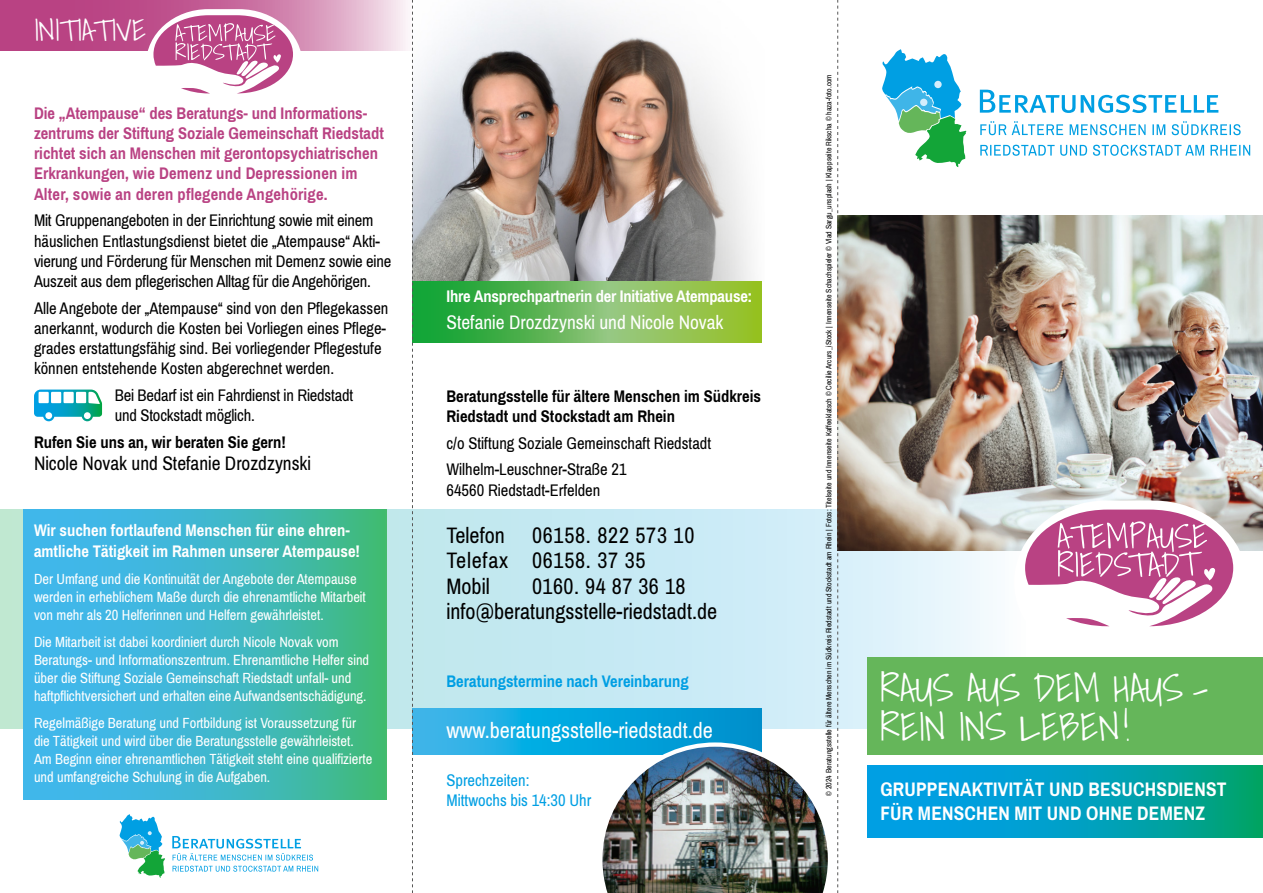
<style>
.page{position:relative;width:1263px;height:893px;background:#fff}
.page>*{position:absolute;margin:0;border:0;box-sizing:border-box;transform-origin:0 0}
.t1{font:300 39px "Shadows Into";color:#fff}
.t2{font:300 30px "Shadows Into";color:#fff}
.t3{font:24px/25.5px "Pragati Narrow";color:#000}
.t4{font:24px/25.5px "Pragati Narrow";letter-spacing:.03em;color:#000}
.t5{font:24px "Pragati Narrow";color:#fff}
.t6{font:700 21px "Pragati Narrow";letter-spacing:.01em;color:#fff}
.t7{font:21px "Pragati Narrow";color:#fff}
.t8{font:21px "Pragati Narrow";color:#000}
.t9{font:18px/20.2px "Pragati Narrow";color:#000}
.t10{font:700 18px/20.2px "Pragati Narrow";color:#b94283}
.t11{font:700 18px/21px "Pragati Narrow";color:#fff}
.t12{font:700 18px/20.2px "Pragati Narrow";color:#000}
.t13{font:18px/20.2px "Pragati Narrow";color:#009fe3}
.t14{font:700 18px "Pragati Narrow";color:#009fe3}
.t15{font:15.75px/18px "Pragati Narrow";color:#fff}
.t16{font:8.4px "Pragati Narrow";letter-spacing:.005em;color:#000}
</style>
<div class="page">
<svg style="left:0;top:0;width:408px;height:51px;background:#cb74a4"></svg>
<svg style="left:0;top:510px;width:1014px;height:219px;background:#ccebf0"></svg>
<img style="left:838px;top:215px;width:425px;height:335px">
<img style="left:413px;top:0;width:185px;height:281px">
<svg style="left:867px;top:765px;width:396px;height:72px;background:#00a0ba"></svg>
<svg style="left:413px;top:281px;width:185px;height:62px;background:#45af4c"></svg>
<svg style="left:980px;top:90px;width:95px;height:23px"></svg>
<svg style="left:1081px;top:95px;width:137px;height:18px"></svg>
<svg style="left:882px;top:49px;width:84px;height:118px"></svg>
<div style="left:934px;top:81px;width:8px;height:7px;background:#d4edfc;border-radius:50%"></div>
<div style="left:920px;top:99px;width:7px;height:7px;background:#d4edfc;border-radius:50%"></div>
<svg style="left:980px;top:145px;width:270px;height:11px"></svg>
<svg style="left:980px;top:121px;width:260px;height:14px"></svg>
<svg style="left:413px;top:709px;width:185px;height:45px;background:#1baee4"></svg>
<svg style="left:1014px;top:500px;width:233px;height:127px"></svg>
<div style="left:867px;top:657px;width:396px;height:97px;background:#65b65a"></div>
<svg style="left:119px;top:814px;width:46px;height:64px"></svg>
<svg style="left:173px;top:866px;width:145px;height:6px"></svg>
<svg style="left:172px;top:836px;width:141px;height:24px"></svg>
<svg style="left:34px;top:390px;width:68px;height:31px"></svg>
<svg style="left:146px;top:9px;width:156px;height:85px"></svg>
<svg style="left:23px;top:510px;width:364px;height:289px;background:#40b7c7"></svg>
<img style="left:598px;top:0;width:240px;height:893px">
<svg style="left:412px;top:0;width:1px;height:893px"></svg>
<p class="t2" style="left:34px;top:5px;width:114px">INITIATIVE</p>
<p class="t10" style="left:34px;top:102px;width:351px">Die „Atempause“ des Beratungs- und Informations&shy;zentrums der Stiftung Soziale Gemeinschaft Riedstadt richtet sich an Menschen mit gerontopsychiatrischen Erkrankungen, wie Demenz und Depressionen im Alter, sowie an deren pflegende Angehörige.</p>
<p class="t9" style="left:34px;top:210px;width:359px">Mit Gruppenangeboten in der Einrichtung sowie mit einem häuslichen Entlastungsdienst bietet die „Atempause“ Akti&shy;vierung und Förderung für Menschen mit Demenz sowie eine Auszeit aus dem pflegerischen Alltag für die Angehörigen.</p>
<p class="t9" style="left:34px;top:297px;width:356px">Alle Angebote der „Atempause“ sind von den Pflegekassen anerkannt, wodurch die Kosten bei Vorliegen eines Pflege&shy;grades erstattungsfähig sind. Bei vorliegender Pflegestufe können entstehende Kosten abgerechnet werden.</p>
<p class="t9" style="left:115px;top:385px;width:240px">Bei Bedarf ist ein Fahrdienst in Riedstadt und Stockstadt möglich.</p>
<p class="t12" style="left:34px;top:432px;width:253px">Rufen Sie uns an, wir beraten Sie gern!</p>
<p class="t8" style="left:34px;top:451px;width:278px">Nicole Novak und Stefanie Drozdzynski</p>
<p class="t11" style="left:34px;top:519px;width:328px">Wir suchen fortlaufend Menschen für eine ehren&shy;amtliche Tätigkeit im Rahmen unserer Atempause!</p>
<p class="t15" style="left:34px;top:569px;width:333px">Der Umfang und die Kontinuität der Angebote der Atempause werden in erheblichem Maße durch die ehrenamtliche Mitarbeit von mehr als 20 Helferinnen und Helfern gewährleistet.</p>
<p class="t15" style="left:34px;top:632px;width:337px">Die Mitarbeit ist dabei koordiniert durch Nicole Novak vom Beratungs- und Informationszentrum. Ehrenamtliche Helfer sind über die Stiftung Soziale Gemeinschaft Riedstadt unfall- und haftpflichtversichert und erhalten eine Aufwandsentschädigung.</p>
<p class="t15" style="left:34px;top:713px;width:340px">Regelmäßige Beratung und Fortbildung ist Voraussetzung für die Tätigkeit und wird über die Beratungsstelle gewährleistet.<br>Am Beginn einer ehrenamtlichen Tätigkeit steht eine qualifizierte und umfangreiche Schulung in die Aufgaben.</p>
<p class="t11" style="left:446px;top:286px;width:307px">Ihre Ansprechpartnerin der Initiative Atempause:</p>
<p class="t7" style="left:446px;top:310px;width:278px">Stefanie Drozdzynski und Nicole Novak</p>
<p class="t12" style="left:446px;top:386px;width:316px">Beratungsstelle für ältere Menschen im Südkreis<br>Riedstadt und Stockstadt am Rhein</p>
<p class="t9" style="left:446px;top:432px;width:266px">c/o Stiftung Soziale Gemeinschaft Riedstadt</p>
<p class="t9" style="left:446px;top:459px;width:182px">Wilhelm-Leuschner-Straße 21<br>64560 Riedstadt-Erfelden</p>
<p class="t4" style="left:446px;top:522px;width:249px">Telefon 06158. 822 573 10<br>Telefax 06158. 37 35<br>Mobil</p>
<p class="t3" style="left:446px;top:573px;width:272px;text-indent:86px">0160. 94 87 36 18 info@beratungsstelle-riedstadt.de</p>
<p class="t14" style="left:446px;top:670px;width:244px">Beratungstermine nach Vereinbarung</p>
<p class="t5" style="left:446px;top:715px;width:268px">www.beratungsstelle-riedstadt.de</p>
<p class="t13" style="left:446px;top:770px;width:146px">Sprechzeiten:<br>Mittwochs bis 14:30 Uhr</p>
<p class="t16" style="left:824px;top:796px;width:723px;rotate:-90deg">© 2024 Beratungsstelle für ältere Menschen im Südkreis Riedstadt und Stockstadt am Rhein | Fotos: Titelseite und Innenseite Kaffeeklatsch © Cecilie Arcurs_iStock | Innenseite Schachspieler © Vlad Sargu_unsplash | Klappseite Rikscha © haza-foto.com</p>
<p class="t1" style="left:880px;top:657px;width:330px">RAUS AUS DEM HAUS –</p>
<p class="t1" style="left:880px;top:695px;width:251px">REIN INS LEBEN !</p>
<p class="t6" style="left:880px;top:777px;width:348px">GRUPPENAKTIVITÄT UND BESUCHSDIENST</p>
<p class="t6" style="left:880px;top:801px;width:326px">FÜR MENSCHEN MIT UND OHNE DEMENZ</p>
</div>
